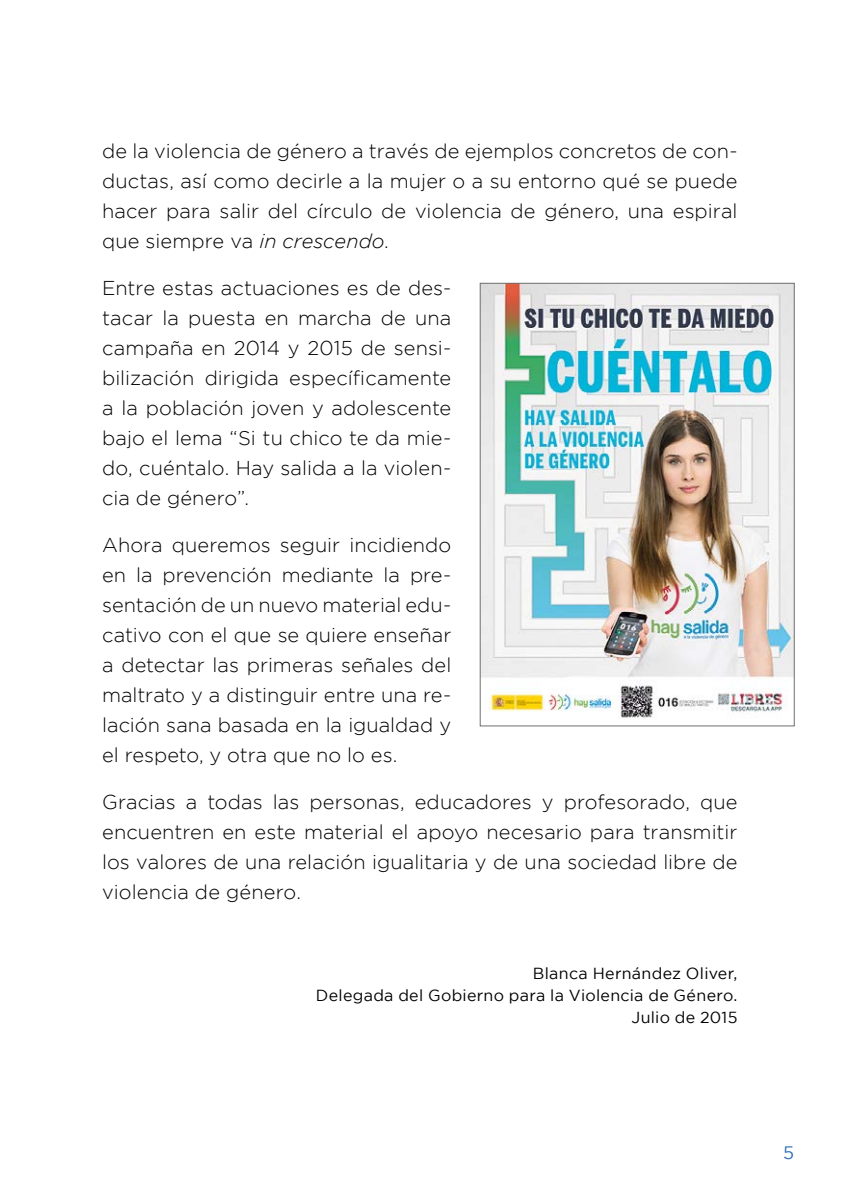
<style>
.page{position:relative;width:851px;height:1191px;background:#fff}
.page>*{position:absolute;margin:0;border:0;box-sizing:border-box;transform-origin:0 0}
.t1{font:300 20px/30px "Gotham";letter-spacing:.005em;color:#000;text-align:justify}
.t2{font:18px "Gotham";color:#2e6fb6}
.t3{font:16px/22px "Gotham";letter-spacing:.02em;color:#000;text-align:right}
.s1{font-style:italic}
</style>
<div class="page">
<img style="left:481px;top:285px;width:311px;height:433px">
<div style="left:479px;top:283px;width:315px;height:443px;border:1px solid #706f6f"></div>
<p class="t1" style="left:102px;top:135px;width:637px">de la violencia de género a través de ejemplos concretos de con&shy;ductas, así como decirle a la mujer o a su entorno qué se puede hacer para salir del círculo de violencia de género, una espiral que siempre va <span class="s1">in crescendo</span>.</p>
<p class="t1" style="left:102px;top:272px;width:350px">Entre estas actuaciones es de des&shy;tacar la puesta en marcha de una campaña en 2014 y 2015 de sensi&shy;bilización dirigida específicamente a la población joven y adolescente bajo el lema “Si tu chico te da mie&shy;do, cuéntalo. Hay salida a la violen&shy;cia de género”.</p>
<p class="t1" style="left:102px;top:529px;width:351px">Ahora queremos seguir incidiendo en la prevención mediante la pre&shy;sentación de un nuevo material edu&shy;cativo con el que se quiere enseñar a detectar las primeras señales del maltrato y a distinguir entre una re&shy;lación sana basada en la igualdad y el respeto, y otra que no lo es.</p>
<p class="t1" style="left:102px;top:786px;width:636px">Gracias a todas las personas, educadores y profesorado, que encuentren en este material el apoyo necesario para transmitir los valores de una relación igualitaria y de una sociedad libre de violencia de género.</p>
<p class="t3" style="left:316px;top:962px;width:423px">Blanca Hernández Oliver,<br>Delegada del Gobierno para la Violencia de Género.<br>Julio de 2015</p>
<p class="t2" style="left:783px;top:1140px;width:13px">5</p>
</div>
